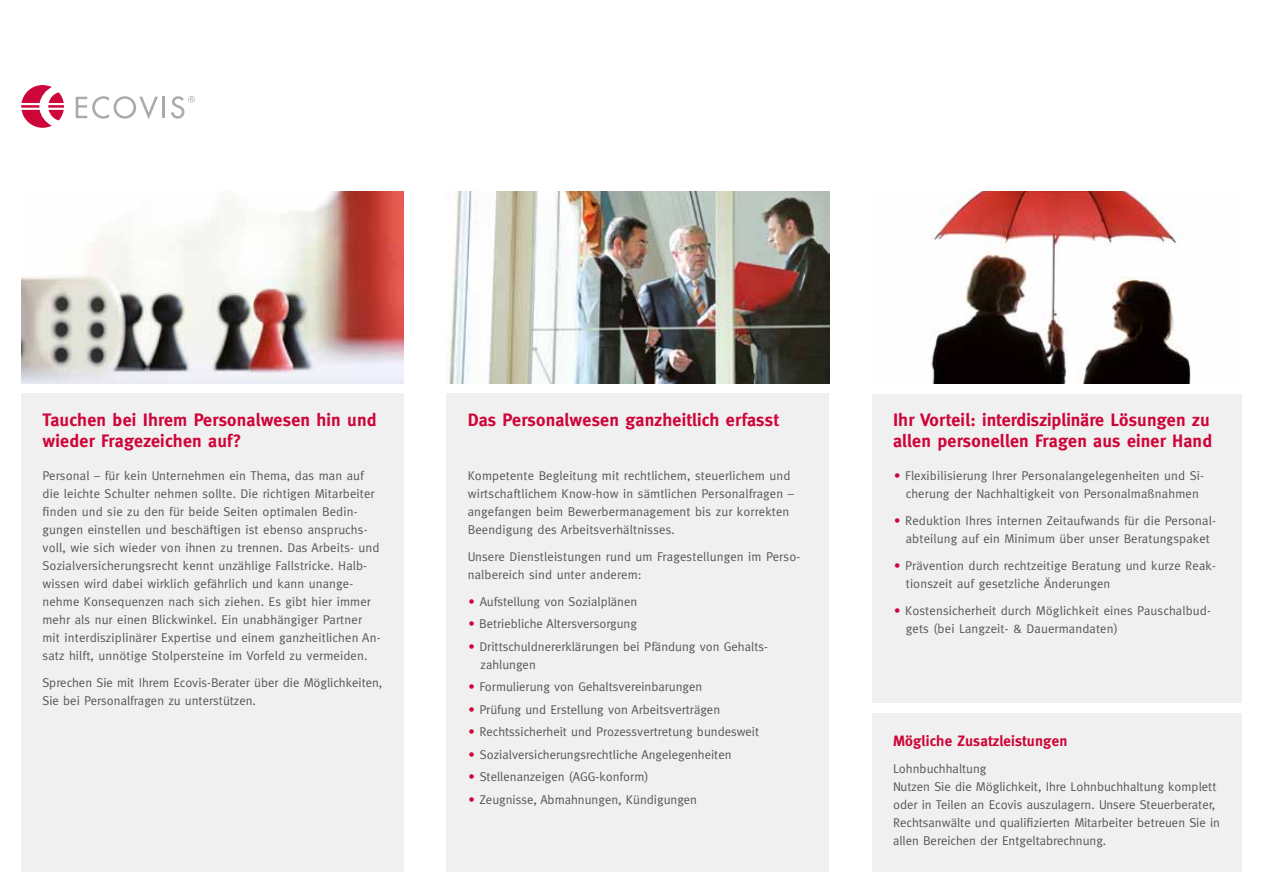
<style>
.page{position:relative;width:1263px;height:893px;background:#fff}
.page>*{position:absolute;margin:0;border:0;box-sizing:border-box;transform-origin:0 0}
.t1{font:700 18px/21px "Meta";letter-spacing:.01em;color:#ce0538}
.t2{font:700 15px "Meta";letter-spacing:.01em;color:#ce0538}
.t3{font:12.75px/18px "Meta";letter-spacing:.01em;color:#575756}
.s1{color:#ce0538}
</style>
<div class="page">
<div style="left:21px;top:394px;width:383px;height:478px;background:#f0f0f0"></div>
<div style="left:446px;top:394px;width:383px;height:478px;background:#f0f0f0"></div>
<div style="left:872px;top:394px;width:370px;height:309px;background:#f0f0f0"></div>
<div style="left:872px;top:713px;width:370px;height:159px;background:#f0f0f0"></div>
<img style="left:21px;top:191px;width:383px;height:192px">
<img style="left:447px;top:191px;width:382px;height:192px">
<img style="left:931px;top:191px;width:260px;height:192px">
<svg style="left:21px;top:85px;width:43px;height:43px"></svg>
<svg style="left:76px;top:96px;width:82px;height:23px"></svg>
<hr style="left:163px;top:97px;width:2px;height:21px;background:#acabab">
<svg style="left:171px;top:96px;width:24px;height:23px"></svg>
<h1 class="t1" style="left:43px;top:409px;width:336px">Tauchen bei Ihrem Personalwesen hin und wieder Fragezeichen auf?</h1>
<p class="t3" style="left:43px;top:466px;width:339px">Personal – für kein Unternehmen ein Thema, das man auf die leichte Schulter nehmen sollte. Die richtigen Mitarbeiter finden und sie zu den für beide Seiten optimalen Bedin&shy;gungen einstellen und beschäftigen ist ebenso anspruchs&shy;voll, wie sich wieder von ihnen zu trennen. Das Arbeits- und Sozialversicherungsrecht kennt unzählige Fallstricke. Halb&shy;wissen wird dabei wirklich gefährlich und kann unange&shy;nehme Konsequenzen nach sich ziehen. Es gibt hier immer mehr als nur einen Blickwinkel. Ein unabhängiger Partner mit interdisziplinärer Expertise und einem ganzheitlichen An&shy;satz hilft, unnötige Stolpersteine im Vorfeld zu vermeiden.</p>
<p class="t3" style="left:43px;top:673px;width:341px">Sprechen Sie mit Ihrem Ecovis-Berater über die Möglichkeiten,<br>Sie bei Personalfragen zu unterstützen.</p>
<h1 class="t1" style="left:468px;top:409px;width:313px">Das Personalwesen ganzheitlich erfasst</h1>
<p class="t3" style="left:468px;top:466px;width:328px">Kompetente Begleitung mit rechtlichem, steuerlichem und wirtschaftlichem Know-how in sämtlichen Personalfragen – angefangen beim Bewerbermanagement bis zur korrekten Beendigung des Arbeitsverhältnisses.</p>
<p class="t3" style="left:468px;top:547px;width:334px">Unsere Dienstleistungen rund um Fragestellungen im Perso&shy;nalbereich sind unter anderem:</p>
<p class="t3" style="left:469px;top:592px;width:170px"><span class="s1">•</span> Aufstellung von Sozialplänen</p>
<p class="t3" style="left:469px;top:615px;width:170px"><span class="s1">•</span> Betriebliche Altersversorgung</p>
<p class="t3" style="left:480px;top:637px;width:288px;text-indent:-12px"><span class="s1">•</span> Drittschuldnererklärungen bei Pfändung von Gehalts&shy;zahlungen</p>
<p class="t3" style="left:469px;top:678px;width:235px"><span class="s1">•</span> Formulierung von Gehaltsvereinbarungen</p>
<p class="t3" style="left:469px;top:700px;width:253px"><span class="s1">•</span> Prüfung und Erstellung von Arbeitsverträgen</p>
<p class="t3" style="left:469px;top:723px;width:292px"><span class="s1">•</span> Rechtssicherheit und Prozessvertretung bundesweit</p>
<p class="t3" style="left:469px;top:745px;width:264px"><span class="s1">•</span> Sozialversicherungsrechtliche Angelegenheiten</p>
<p class="t3" style="left:469px;top:768px;width:181px"><span class="s1">•</span> Stellenanzeigen (AGG-konform)</p>
<p class="t3" style="left:469px;top:790px;width:230px"><span class="s1">•</span> Zeugnisse, Abmahnungen, Kündigungen</p>
<h1 class="t1" style="left:893px;top:409px;width:321px">Ihr Vorteil: interdisziplinäre Lösungen zu allen personellen Fragen aus einer Hand</h1>
<p class="t3" style="left:894px;top:466px;width:311px;text-align:center"><span class="s1">•</span> Flexibilisierung Ihrer Personalangelegenheiten und Si&shy;cherung der Nachhaltigkeit von Personalmaßnahmen</p>
<p class="t3" style="left:894px;top:511px;width:323px;text-align:center"><span class="s1">•</span> Reduktion Ihres internen Zeitaufwands für die Personal&shy;abteilung auf ein Minimum über unser Beratungspaket</p>
<p class="t3" style="left:906px;top:556px;width:312px;text-indent:-11px"><span class="s1">•</span> Prävention durch rechtzeitige Beratung und kurze Reak&shy;tionszeit auf gesetzliche Änderungen</p>
<p class="t3" style="left:906px;top:601px;width:307px;text-indent:-11px"><span class="s1">•</span> Kostensicherheit durch Möglichkeit eines Pauschalbud&shy;gets (bei Langzeit- &amp; Dauermandaten)</p>
<p class="t2" style="left:893px;top:732px;width:176px">Mögliche Zusatzleistungen</p>
<p class="t3" style="left:893px;top:759px;width:329px">Lohnbuchhaltung<br>Nutzen Sie die Möglichkeit, Ihre Lohnbuchhaltung komplett oder in Teilen an Ecovis auszulagern. Unsere Steuerberater, Rechtsanwälte und qualifizierten Mitarbeiter betreuen Sie in allen Bereichen der Entgeltabrechnung.</p>
</div>
